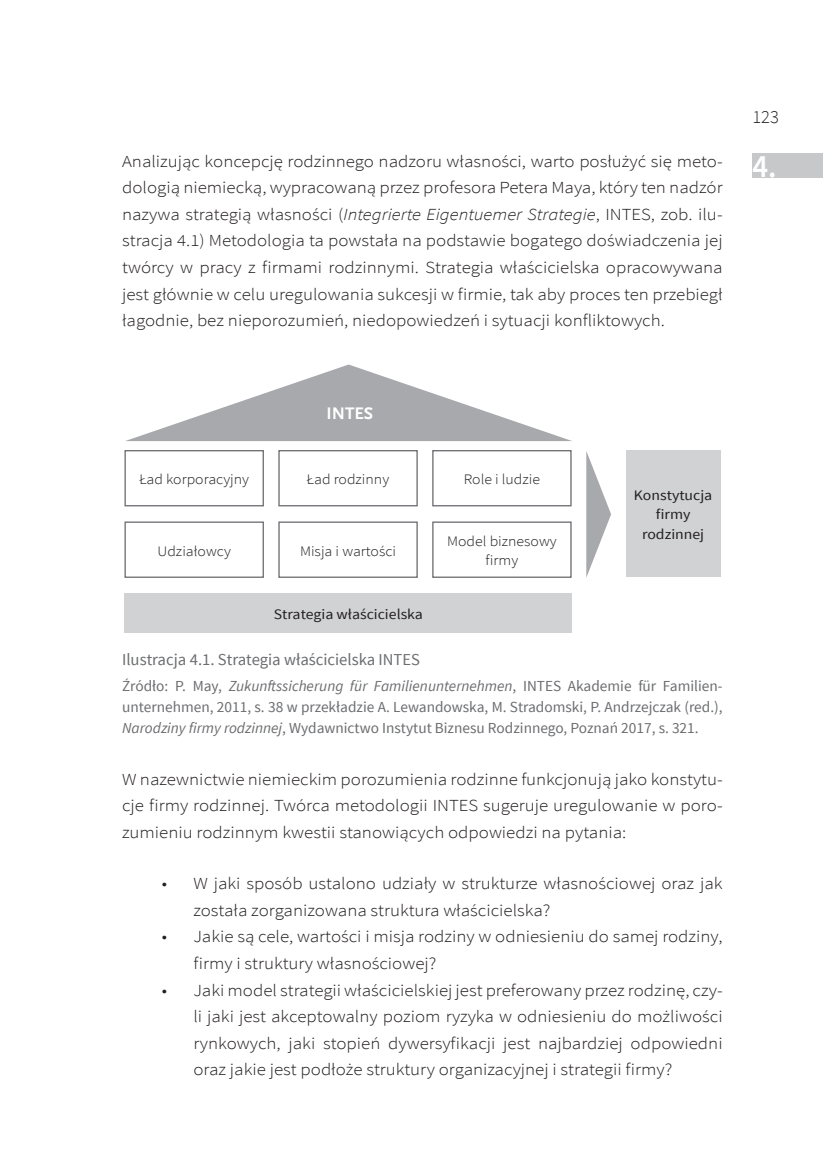
<style>
.page{position:relative;width:823px;height:1169px;background:#fff}
.page>*{position:absolute;margin:0;border:0;box-sizing:border-box;transform-origin:0 0}
.t1{font:600 32.38px "Source Sans Pro";color:#fff;scale:.95 1}
.t2{font:300 18.38px "Source Sans Pro";color:#231f20}
.schemat_teksty{font:700 17.5px "Scala Sans Pro";color:#fff}
.tekst_podstawowy{font:300 16.97px/26.6px "Source Sans Pro";color:#231f20;text-align:justify;scale:1.12 1}
.rysunek_podpis{font:16.62px "Source Sans Pro";color:#6c6d70}
.rysunek_tabela_źródł{font:15.4px/21px "Source Sans Pro";color:#6c6d70;text-align:justify}
.rysunek_tekst{font:300 14.53px/19.2px "Source Sans Pro";color:#231f20;text-align:center;scale:1.09 1}
.rysunek_tekst-2{font:14.53px/19.2px "Source Sans Pro";color:#231f20;text-align:center;scale:1.09 1}
.s1{font-style:italic}
</style>
<div class="page">
<div style="left:752px;top:153px;width:71px;height:25px;background:#c7c8ca"></div>
<div style="left:626px;top:450px;width:94px;height:127px;background:#d1d2d4"></div>
<div style="left:124px;top:450px;width:140px;height:56px;border:1px solid #6c6d70"></div>
<div style="left:278px;top:450px;width:140px;height:56px;border:1px solid #6c6d70"></div>
<div style="left:432px;top:450px;width:139px;height:56px;border:1px solid #6c6d70"></div>
<div style="left:124px;top:521px;width:140px;height:57px;border:1px solid #6c6d70"></div>
<div style="left:278px;top:521px;width:140px;height:57px;border:1px solid #6c6d70"></div>
<div style="left:432px;top:521px;width:139px;height:57px;border:1px solid #6c6d70"></div>
<div style="left:125px;top:593px;width:447px;height:39px;background:#d1d2d4"></div>
<svg style="left:126px;top:364px;width:446px;height:77px"></svg>
<svg style="left:586px;top:451px;width:25px;height:127px"></svg>
<p class="tekst_podstawowy" style="left:122px;top:148px;width:537px">Analizując koncepcję rodzinnego nadzoru własności, warto posłużyć się meto&shy;dologią niemiecką, wypracowaną przez profesora Petera Maya, który ten nadzór nazywa strategią własności (<span class="s1">Integrierte Eigentuemer Strategie</span>, INTES, zob. ilu&shy;stracja 4.1) Metodologia ta powstała na podstawie bogatego doświadczenia jej twórcy w pracy z firmami rodzinnymi. Strategia właścicielska opracowywana jest głównie w celu uregulowania sukcesji w firmie, tak aby proces ten przebiegł łagodnie, bez nieporozumień, niedopowiedzeń i sytuacji konfliktowych.</p>
<p class="t2" style="left:752px;top:106px;width:28px">123</p>
<h1 class="t1" style="left:752px;top:146px;width:27px">4.</h1>
<p class="schemat_teksty" style="left:326px;top:403px;width:48px">INTES</p>
<p class="rysunek_tekst" style="left:139px;top:470px;width:102px">Ład korporacyjny</p>
<p class="rysunek_tekst" style="left:307px;top:470px;width:77px">Ład rodzinny</p>
<p class="rysunek_tekst" style="left:463px;top:470px;width:72px">Role i ludzie</p>
<p class="rysunek_tekst" style="left:157px;top:541px;width:69px">Udziałowcy</p>
<p class="rysunek_tekst" style="left:300px;top:541px;width:90px">Misja i wartości</p>
<p class="rysunek_tekst" style="left:447px;top:531px;width:102px">Model biznesowy firmy</p>
<p class="rysunek_tekst-2" style="left:274px;top:604px;width:138px">Strategia właścicielska</p>
<p class="rysunek_tekst-2" style="left:634px;top:486px;width:73px">Konstytucja firmy rodzinnej</p>
<p class="rysunek_podpis" style="left:122px;top:649px;width:299px">Ilustracja 4.1. Strategia właścicielska INTES</p>
<p class="rysunek_tabela_źródł" style="left:122px;top:676px;width:602px">Źródło: P. May, <span class="s1">Zukunftssicherung für Familienunternehmen</span>, INTES Akademie für Familien&shy;unternehmen, 2011, s. 38 w przekładzie A. Lewandowska, M. Stradomski, P. Andrzejczak (red.), <span class="s1">Narodziny firmy rodzinnej</span>, Wydawnictwo Instytut Biznesu Rodzinnego, Poznań 2017, s. 321.</p>
<p class="tekst_podstawowy" style="left:122px;top:766px;width:537px">W nazewnictwie niemieckim porozumienia rodzinne funkcjonują jako konstytu&shy;cje firmy rodzinnej. Twórca metodologii INTES sugeruje uregulowanie w poro&shy;zumieniu rodzinnym kwestii stanowiących odpowiedzi na pytania:</p>
<p class="tekst_podstawowy" style="left:193px;top:870px;width:474px;text-indent:-32px">• W jaki sposób ustalono udziały w strukturze własnościowej oraz jak została zorganizowana struktura właścicielska?</p>
<p class="tekst_podstawowy" style="left:193px;top:923px;width:474px;text-indent:-32px">• Jakie są cele, wartości i misja rodziny w odniesieniu do samej rodziny, firmy i struktury własnościowej?</p>
<p class="tekst_podstawowy" style="left:193px;top:977px;width:474px;text-indent:-32px">• Jaki model strategii właścicielskiej jest preferowany przez rodzinę, czy&shy;li jaki jest akceptowalny poziom ryzyka w odniesieniu do możliwości rynkowych, jaki stopień dywersyfikacji jest najbardziej odpowiedni oraz jakie jest podłoże struktury organizacyjnej i strategii firmy?</p>
</div>
